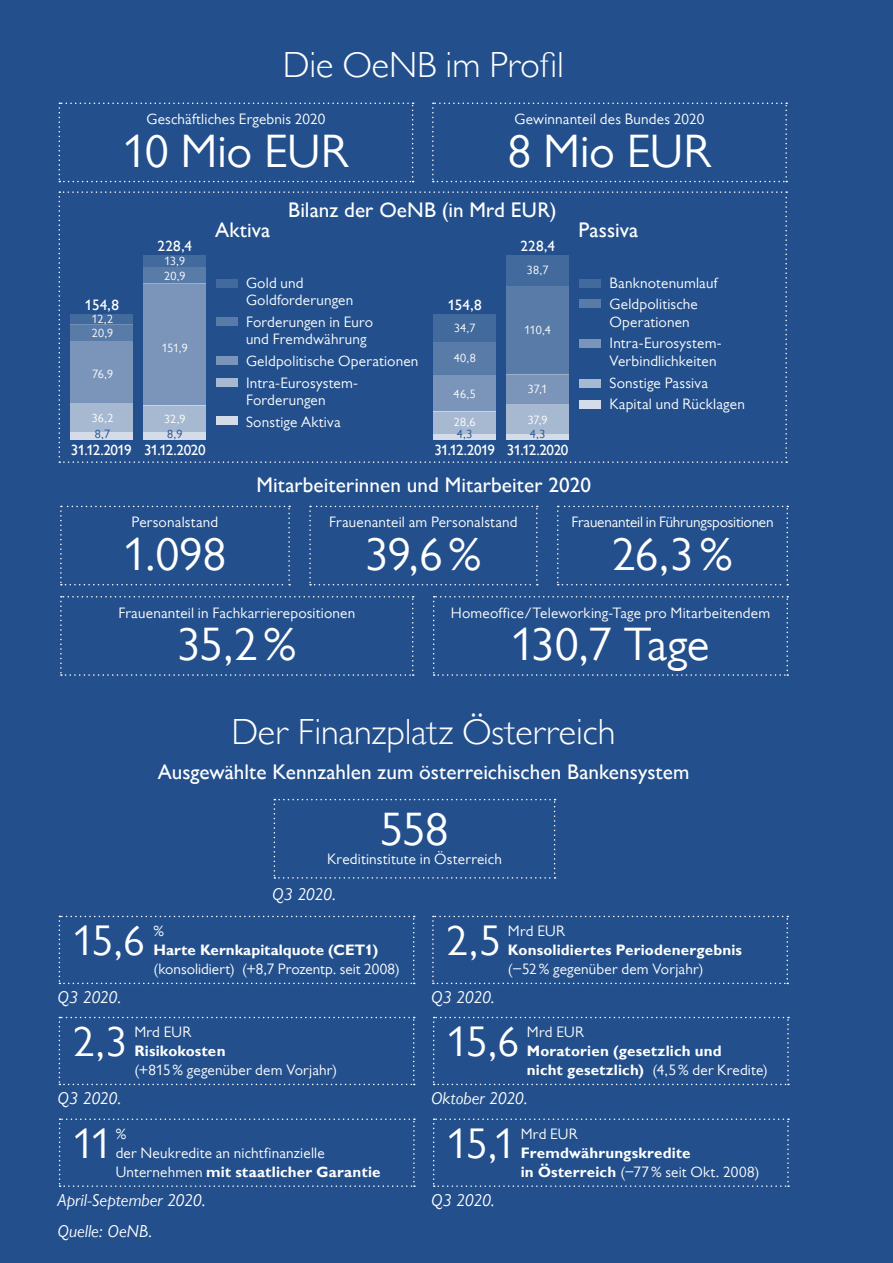
<style>
.page{position:relative;width:893px;height:1263px;background:#23508c}
.page>*{position:absolute;margin:0;border:0;box-sizing:border-box;transform-origin:0 0}
.t1{font:46.95px "Gill Sans MT Pro";letter-spacing:-.005em;color:#fff}
.t2{font:42.9px "Gill Sans MT Pro";letter-spacing:-.055em;color:#fff}
.t3{font:300 36.3px "Gill Sans MT Pro";color:#fff}
.t4{font:500 21.15px "Gill Sans MT Pro";color:#fff}
.t5{font:italic 17.4px "Gill Sans MT Pro";color:#fff}
.t6{font:15.15px/21.8px "Gill Sans MT Pro";letter-spacing:.015em;color:#fff}
.t7{font:700 15.15px/18.9px "Gill Sans MT Pro";letter-spacing:.01em;color:#fff}
.t8{font:500 15.15px "Gill Sans MT Pro";letter-spacing:-.035em;color:#fff}
.t9{font:15.15px "Gill Sans MT Pro";letter-spacing:-.01em;color:#fff}
.t10{font:12.15px/14.1px "Gill Sans MT Pro";letter-spacing:-.005em;color:#fff}
.t11{font:12.15px "Gill Sans MT Pro";color:#23508c}
.s1{font-weight:400}
.s2{font-weight:700}
</style>
<div class="page">
<svg style="left:274px;top:799px;width:282px;height:80px"></svg>
<svg style="left:60px;top:506px;width:230px;height:79px"></svg>
<svg style="left:59px;top:103px;width:355px;height:79px"></svg>
<svg style="left:59px;top:191px;width:728px;height:272px"></svg>
<svg style="left:432px;top:103px;width:355px;height:79px"></svg>
<svg style="left:60px;top:596px;width:354px;height:80px"></svg>
<svg style="left:309px;top:506px;width:229px;height:79px"></svg>
<svg style="left:433px;top:596px;width:355px;height:80px"></svg>
<svg style="left:557px;top:506px;width:231px;height:79px"></svg>
<svg style="left:432px;top:916px;width:356px;height:68px"></svg>
<svg style="left:59px;top:916px;width:356px;height:68px"></svg>
<svg style="left:59px;top:1118px;width:356px;height:69px"></svg>
<svg style="left:59px;top:1017px;width:356px;height:68px"></svg>
<svg style="left:433px;top:1017px;width:356px;height:68px"></svg>
<svg style="left:433px;top:1118px;width:356px;height:69px"></svg>
<div style="left:217px;top:279px;width:21px;height:9px;background:#436a9d"></div>
<div style="left:217px;top:317px;width:21px;height:9px;background:#597ba8"></div>
<div style="left:217px;top:356px;width:21px;height:9px;background:#7a95b9"></div>
<div style="left:217px;top:378px;width:21px;height:9px;background:#a7b9d1"></div>
<div style="left:217px;top:416px;width:21px;height:9px;background:#d3dce8"></div>
<div style="left:579px;top:279px;width:22px;height:9px;background:#436a9d"></div>
<div style="left:579px;top:299px;width:22px;height:9px;background:#597ba8"></div>
<div style="left:579px;top:339px;width:22px;height:9px;background:#7a95b9"></div>
<div style="left:579px;top:379px;width:22px;height:9px;background:#a7b9d1"></div>
<div style="left:579px;top:400px;width:22px;height:9px;background:#d3dce8"></div>
<div style="left:144px;top:432px;width:62px;height:8px;background:#d3dce8"></div>
<div style="left:144px;top:406px;width:62px;height:26px;background:#a7b9d1"></div>
<div style="left:144px;top:267px;width:62px;height:17px;background:#597ba8"></div>
<div style="left:144px;top:256px;width:62px;height:11px;background:#436a9d"></div>
<div style="left:144px;top:284px;width:62px;height:122px;background:#7a95b9"></div>
<div style="left:507px;top:434px;width:62px;height:6px;background:#d3dce8"></div>
<div style="left:507px;top:404px;width:62px;height:30px;background:#a7b9d1"></div>
<div style="left:507px;top:375px;width:62px;height:29px;background:#7a95b9"></div>
<div style="left:507px;top:256px;width:62px;height:30px;background:#436a9d"></div>
<div style="left:507px;top:286px;width:62px;height:88px;background:#597ba8"></div>
<div style="left:71px;top:432px;width:62px;height:8px;background:#d3dce8"></div>
<div style="left:71px;top:324px;width:62px;height:17px;background:#597ba8"></div>
<div style="left:71px;top:314px;width:62px;height:10px;background:#436a9d"></div>
<div style="left:71px;top:403px;width:62px;height:29px;background:#a7b9d1"></div>
<div style="left:71px;top:341px;width:62px;height:62px;background:#7a95b9"></div>
<div style="left:434px;top:434px;width:62px;height:6px;background:#d3dce8"></div>
<div style="left:434px;top:411px;width:62px;height:23px;background:#a7b9d1"></div>
<div style="left:434px;top:342px;width:62px;height:33px;background:#597ba8"></div>
<div style="left:434px;top:314px;width:62px;height:28px;background:#436a9d"></div>
<div style="left:434px;top:375px;width:62px;height:36px;background:#7a95b9"></div>
<h3 class="t3" style="left:283px;top:43px;width:283px">Die OeNB im Profil</h3>
<p class="t6" style="left:146px;top:108px;width:181px">Geschäftliches Ergebnis 2020</p>
<h1 class="t1" style="left:123px;top:124px;width:227px">10 Mio EUR</h1>
<p class="t6" style="left:515px;top:108px;width:191px">Gewinnanteil des Bundes 2020</p>
<h1 class="t1" style="left:508px;top:124px;width:205px">8 Mio EUR</h1>
<p class="t8" style="left:85px;top:295px;width:36px">154,8</p>
<p class="t10" style="left:92px;top:312px;width:23px">12,2<br>20,9</p>
<p class="t10" style="left:92px;top:367px;width:23px">76,9</p>
<p class="t10" style="left:92px;top:410px;width:23px">36,2</p>
<p class="t11" style="left:95px;top:427px;width:17px">8,7</p>
<p class="t8" style="left:71px;top:441px;width:62px">31.12.2019</p>
<p class="t8" style="left:158px;top:237px;width:36px">228,4</p>
<p class="t10" style="left:164px;top:254px;width:23px">13,9<br>20,9</p>
<p class="t10" style="left:162px;top:341px;width:27px">151,9</p>
<p class="t10" style="left:164px;top:411px;width:23px">32,9</p>
<p class="t11" style="left:167px;top:427px;width:17px">8,9</p>
<p class="t8" style="left:144px;top:441px;width:63px">31.12.2020</p>
<h3 class="t4" style="left:215px;top:217px;width:57px">Aktiva</h3>
<h3 class="t4" style="left:288px;top:197px;width:270px">Bilanz der OeNB (in Mrd EUR)</h3>
<p class="t8" style="left:520px;top:237px;width:36px">228,4</p>
<p class="t6" style="left:246px;top:274px;width:109px;line-height:17.4px">Gold und<br>Goldforderungen</p>
<p class="t6" style="left:246px;top:313px;width:129px;line-height:17.4px">Forderungen in Euro und Fremdwährung</p>
<p class="t6" style="left:246px;top:350px;width:174px">Geldpolitische Operationen<br>Intra-Eurosystem-</p>
<p class="t6" style="left:246px;top:389px;width:96px">Forderungen<br>Sonstige Aktiva</p>
<p class="t8" style="left:448px;top:295px;width:36px">154,8</p>
<p class="t10" style="left:454px;top:320px;width:23px">34,7</p>
<p class="t10" style="left:454px;top:351px;width:23px">40,8</p>
<p class="t10" style="left:454px;top:387px;width:24px">46,5</p>
<p class="t10" style="left:454px;top:414px;width:23px">28,6</p>
<p class="t11" style="left:457px;top:427px;width:17px">4,3</p>
<p class="t8" style="left:434px;top:441px;width:62px">31.12.2019</p>
<p class="t10" style="left:527px;top:263px;width:23px">38,7</p>
<p class="t10" style="left:524px;top:323px;width:28px">110,4</p>
<p class="t10" style="left:528px;top:382px;width:21px">37,1</p>
<p class="t10" style="left:528px;top:412px;width:22px">37,9</p>
<p class="t11" style="left:530px;top:427px;width:17px">4,3</p>
<p class="t8" style="left:507px;top:441px;width:63px">31.12.2020</p>
<h3 class="t4" style="left:579px;top:217px;width:61px">Passiva</h3>
<p class="t6" style="left:609px;top:271px;width:109px">Banknotenumlauf<br>Geldpolitische</p>
<p class="t6" style="left:609px;top:311px;width:114px">Operationen<br>Intra-Eurosystem-</p>
<p class="t6" style="left:609px;top:350px;width:137px">Verbindlichkeiten<br>Sonstige Passiva<br>Kapital und Rücklagen</p>
<h3 class="t4" style="left:256px;top:472px;width:336px">Mitarbeiterinnen und Mitarbeiter 2020</h3>
<p class="t6" style="left:132px;top:511px;width:88px">Personalstand</p>
<h1 class="t1" style="left:124px;top:527px;width:104px">1.098</h1>
<p class="t6" style="left:329px;top:511px;width:190px">Frauenanteil am Personalstand</p>
<h1 class="t1" style="left:366px;top:527px;width:117px">39,6%</h1>
<p class="t6" style="left:451px;top:602px;width:321px">Homeoffice/Teleworking-Tage pro Mitarbeitendem</p>
<h1 class="t1" style="left:511px;top:617px;width:200px">130,7 Tage</h1>
<p class="t9" style="left:571px;top:514px;width:204px">Frauenanteil in Führungspositionen</p>
<h1 class="t1" style="left:612px;top:527px;width:122px">26,3%</h1>
<p class="t6" style="left:118px;top:602px;width:238px">Frauenanteil in Fachkarrierepositionen</p>
<h1 class="t1" style="left:177px;top:617px;width:120px">35,2%</h1>
<h3 class="t3" style="left:231px;top:710px;width:386px">Der Finanzplatz Österreich</h3>
<h3 class="t4" style="left:158px;top:759px;width:533px">Ausgewählte Kennzahlen zum österreichischen Bankensystem</h3>
<h1 class="t1" style="left:380px;top:802px;width:70px">558</h1>
<p class="t6" style="left:327px;top:848px;width:176px">Kreditinstitute in Österreich</p>
<p class="t5" style="left:272px;top:884px;width:66px">Q3 2020.</p>
<h2 class="t2" style="left:73px;top:916px;width:73px">15,6</h2>
<p class="t6" style="left:153px;top:920px;width:12px">%</p>
<p class="t7" style="left:153px;top:940px;width:226px">Harte Kernkapitalquote (CET1)</p>
<p class="t6" style="left:153px;top:958px;width:248px">(konsolidiert) (+8,7 Prozentp. seit 2008)</p>
<h2 class="t2" style="left:447px;top:916px;width:56px">2,5</h2>
<p class="t6" style="left:508px;top:920px;width:59px">Mrd EUR</p>
<p class="t7" style="left:508px;top:940px;width:236px">Konsolidiertes Periodenergebnis</p>
<p class="t6" style="left:508px;top:958px;width:197px">(−52 % gegenüber dem Vorjahr)</p>
<p class="t5" style="left:57px;top:987px;width:66px">Q3 2020.</p>
<p class="t5" style="left:431px;top:987px;width:66px">Q3 2020.</p>
<h2 class="t2" style="left:73px;top:1017px;width:56px">2,3</h2>
<p class="t6" style="left:134px;top:1021px;width:59px">Mrd EUR</p>
<p class="t7" style="left:134px;top:1041px;width:93px">Risikokosten</p>
<p class="t6" style="left:134px;top:1059px;width:204px">(+815 % gegenüber dem Vorjahr)</p>
<h2 class="t2" style="left:447px;top:1017px;width:73px">15,6</h2>
<p class="t6" style="left:527px;top:1021px;width:59px">Mrd EUR</p>
<p class="t7" style="left:527px;top:1041px;width:243px">Moratorien (gesetzlich und<br>nicht gesetzlich) <span class="s1">(4,5 % der Kredite)</span></p>
<p class="t5" style="left:57px;top:1088px;width:66px">Q3 2020.</p>
<p class="t5" style="left:431px;top:1088px;width:99px">Oktober 2020.</p>
<h2 class="t2" style="left:73px;top:1119px;width:41px">11</h2>
<p class="t6" style="left:116px;top:1124px;width:267px;line-height:18.9px">%<br>der Neukredite an nichtfinanzielle<br>Unternehmen <span class="s2">mit staatlicher Garantie</span></p>
<h2 class="t2" style="left:447px;top:1119px;width:70px">15,1</h2>
<p class="t6" style="left:521px;top:1123px;width:59px">Mrd EUR</p>
<p class="t7" style="left:521px;top:1143px;width:240px">Fremdwährungskredite<br>in Österreich <span class="s1">(−77 % seit Okt. 2008)</span></p>
<p class="t5" style="left:57px;top:1190px;width:150px">April-September 2020.</p>
<p class="t5" style="left:431px;top:1190px;width:66px">Q3 2020.</p>
<p class="t5" style="left:57px;top:1221px;width:97px">Quelle: OeNB.</p>
</div>
